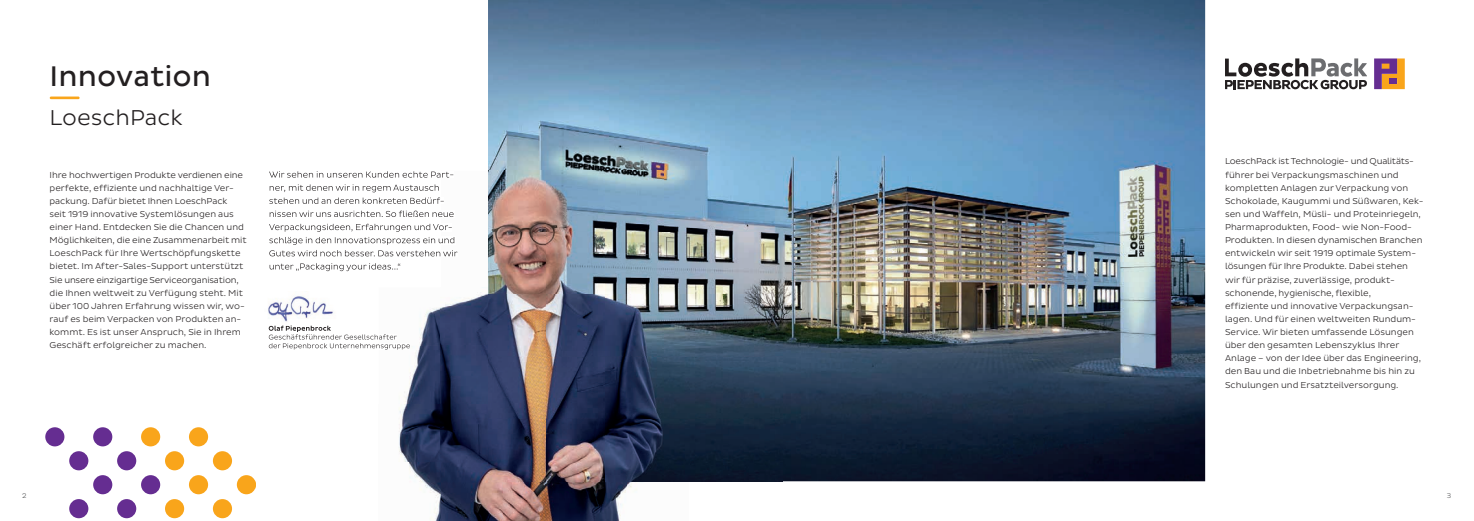
<style>
.page{position:relative;width:1474px;height:521px;background:#fff}
.page>*{position:absolute;margin:0;border:0;box-sizing:border-box;transform-origin:0 0}
.t1{font:28.88px "Pluto Sans";color:#231f20}
.t2{font:300 21.88px "Pluto Sans";color:#231f20}
.t3{font:300 8.75px/13.1px "Pluto Sans";color:#231f20}
.t4{font:300 7px "Pluto Sans";color:#57585a}
</style>
<div class="page">
<div style="left:141px;top:427px;width:19px;height:19px;background:#f9a51b;border-radius:50%"></div>
<div style="left:213px;top:499px;width:19px;height:19px;background:#f9a51b;border-radius:50%"></div>
<div style="left:165px;top:499px;width:19px;height:19px;background:#f9a51b;border-radius:50%"></div>
<div style="left:237px;top:475px;width:19px;height:19px;background:#f9a51b;border-radius:50%"></div>
<div style="left:189px;top:475px;width:19px;height:19px;background:#f9a51b;border-radius:50%"></div>
<div style="left:213px;top:451px;width:19px;height:19px;background:#f9a51b;border-radius:50%"></div>
<div style="left:165px;top:451px;width:19px;height:19px;background:#f9a51b;border-radius:50%"></div>
<div style="left:189px;top:427px;width:19px;height:19px;background:#f9a51b;border-radius:50%"></div>
<div style="left:45px;top:427px;width:19px;height:19px;background:#652d91;border-radius:50%"></div>
<div style="left:117px;top:499px;width:19px;height:19px;background:#652d91;border-radius:50%"></div>
<div style="left:69px;top:499px;width:19px;height:19px;background:#652d91;border-radius:50%"></div>
<div style="left:141px;top:475px;width:19px;height:19px;background:#652d91;border-radius:50%"></div>
<div style="left:93px;top:475px;width:19px;height:19px;background:#652d91;border-radius:50%"></div>
<div style="left:117px;top:451px;width:19px;height:19px;background:#652d91;border-radius:50%"></div>
<div style="left:69px;top:451px;width:19px;height:19px;background:#652d91;border-radius:50%"></div>
<div style="left:93px;top:427px;width:19px;height:19px;background:#652d91;border-radius:50%"></div>
<hr style="left:50px;top:97px;width:30px;height:2px;background:#f9a51b">
<img style="left:488px;top:0;width:717px;height:481px">
<img style="left:320px;top:256px;width:121px;height:16px">
<img style="left:318px;top:339px;width:60px;height:1px">
<img style="left:379px;top:291px;width:109px;height:172px">
<img style="left:409px;top:463px;width:94px;height:58px">
<img style="left:503px;top:481px;width:280px;height:40px">
<img style="left:269px;top:171px;width:184px;height:7px">
<img style="left:270px;top:184px;width:169px;height:8px">
<img style="left:269px;top:197px;width:175px;height:7px">
<img style="left:270px;top:211px;width:184px;height:6px">
<img style="left:269px;top:224px;width:183px;height:8px">
<img style="left:269px;top:237px;width:186px;height:8px">
<img style="left:269px;top:250px;width:188px;height:6px">
<img style="left:269px;top:263px;width:131px;height:8px">
<img style="left:268px;top:296px;width:65px;height:26px">
<img style="left:269px;top:325px;width:62px;height:7px">
<img style="left:269px;top:334px;width:128px;height:5px">
<img style="left:269px;top:343px;width:141px;height:7px">
<img style="left:488px;top:171px;width:295px;height:310px">
<svg style="left:1374px;top:58px;width:30px;height:31px"></svg>
<svg style="left:1225px;top:58px;width:141px;height:31px"></svg>
<h1 class="t1" style="left:50px;top:59px;width:163px">Innovation</h1>
<h2 class="t2" style="left:50px;top:105px;width:135px">LoeschPack</h2>
<p class="t3" style="left:50px;top:168px;width:199px">Ihre hochwertigen Produkte verdienen eine perfekte, effiziente und nachhaltige Ver&shy;packung. Dafür bietet Ihnen LoeschPack<br>seit 1919 innovative Systemlösungen aus einer Hand. Entdecken Sie die Chancen und Möglichkeiten, die eine Zusammenarbeit mit LoeschPack für Ihre Wertschöpfungskette bietet. Im After-Sales-Support unterstützt Sie unsere einzigartige Serviceorganisation, die Ihnen weltweit zu Verfügung steht. Mit über 100 Jahren Erfahrung wissen wir, wo&shy;rauf es beim Verpacken von Produkten an&shy;kommt. Es ist unser Anspruch, Sie in Ihrem Geschäft erfolgreicher zu machen.</p>
<p class="t3" style="left:1224px;top:155px;width:200px">LoeschPack ist Technologie- und Qualitäts&shy;führer bei Verpackungsmaschinen und kompletten Anlagen zur Verpackung von Schokolade, Kaugummi und Süßwaren, Kek&shy;sen und Waffeln, Müsli- und Proteinriegeln, Pharmaprodukten, Food- wie Non-Food-Produkten. In diesen dynamischen Branchen entwickeln wir seit 1919 optimale System&shy;lösungen für Ihre Produkte. Dabei stehen wir für präzise, zuverlässige, produkt&shy;schonende, hygienische, flexible,<br>effiziente und innovative Verpackungsan&shy;lagen. Und für einen weltweiten Rundum-Service. Wir bieten umfassende Lösungen über den gesamten Lebenszyklus Ihrer Anlage – von der Idee über das Engineering, den Bau und die Inbetriebnahme bis hin zu Schulungen und Ersatzteilversorgung.</p>
<p class="t4" style="left:22px;top:491px;width:6px">2</p>
<p class="t4" style="left:1446px;top:491px;width:6px">3</p>
</div>
